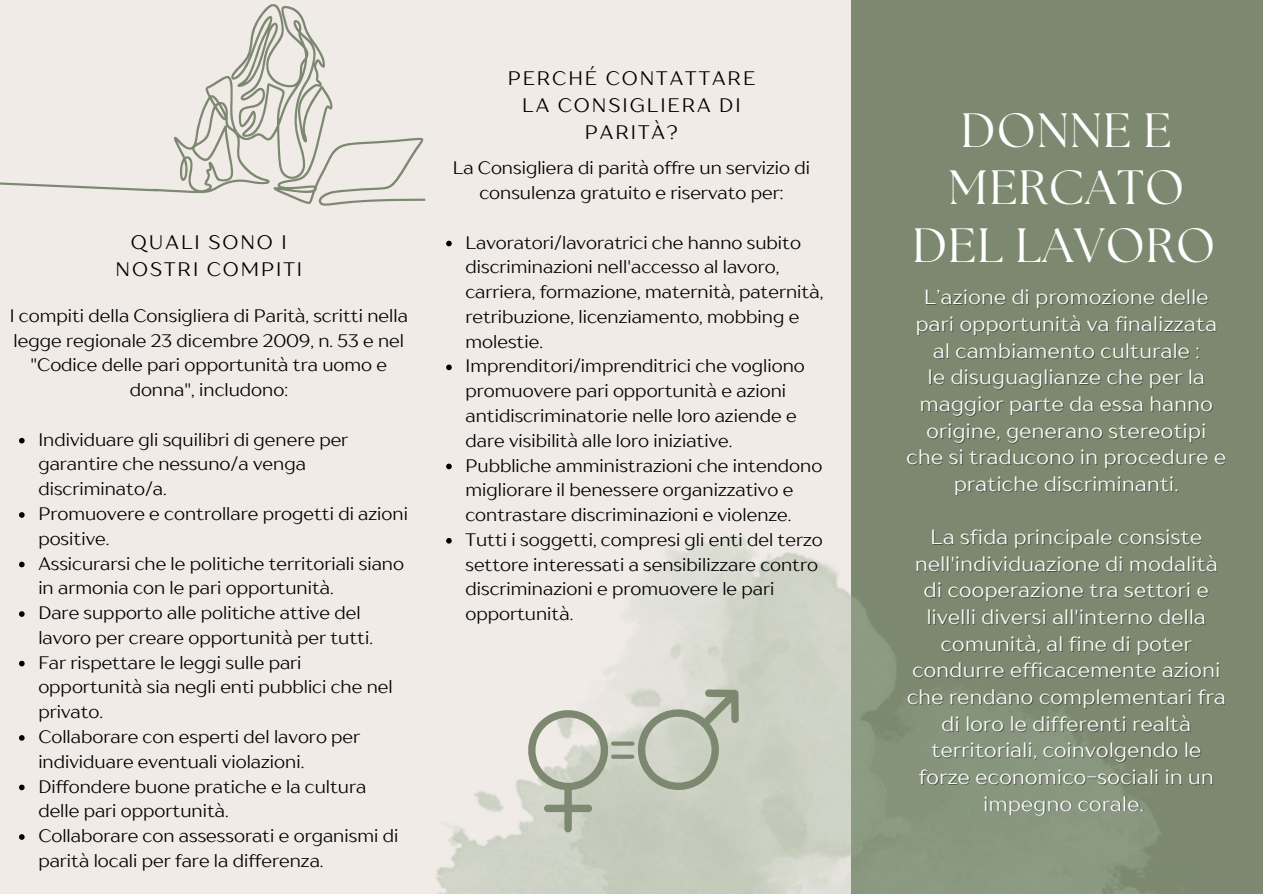
<style>
.page{position:relative;width:1263px;height:894px;background:#fff}
.page>*{position:absolute;margin:0;border:0;box-sizing:border-box;transform-origin:0 0}
.t1{font:48px/57.3px "The Seasons";letter-spacing:.02em;color:#fff;text-align:center}
.t2{font:20.25px/26.5px "TT Drugs";letter-spacing:.02em;color:#fff;text-align:center}
.t3{font:19.5px/27px "TT Drugs";letter-spacing:.1em;color:#000;text-align:center}
.t4{font:18px/24.8px "TT Drugs";color:#000}
</style>
<div class="page">
<div style="left:0;top:0;width:1263px;height:893px;background:#7c8970"></div>
<div style="left:0;top:0;width:850px;height:893px;background:#f1ebe8"></div>
<img style="left:436px;top:376px;width:725px;height:517px">
<svg style="left:446px;top:241px;width:6px;height:5px"></svg>
<svg style="left:446px;top:364px;width:6px;height:6px"></svg>
<svg style="left:446px;top:463px;width:6px;height:6px"></svg>
<svg style="left:446px;top:538px;width:6px;height:5px"></svg>
<svg style="left:0;top:4px;width:425px;height:202px"></svg>
<svg style="left:524px;top:710px;width:84px;height:122px"></svg>
<svg style="left:638px;top:689px;width:101px;height:100px;background:#bdc2b3"></svg>
<svg style="left:611px;top:741px;width:23px;height:4px"></svg>
<svg style="left:611px;top:754px;width:23px;height:4px"></svg>
<svg style="left:19px;top:437px;width:6px;height:6px"></svg>
<svg style="left:19px;top:512px;width:6px;height:5px"></svg>
<svg style="left:19px;top:561px;width:6px;height:6px"></svg>
<svg style="left:19px;top:611px;width:6px;height:5px"></svg>
<svg style="left:19px;top:660px;width:6px;height:6px"></svg>
<svg style="left:19px;top:735px;width:6px;height:5px"></svg>
<svg style="left:19px;top:784px;width:6px;height:6px"></svg>
<svg style="left:19px;top:834px;width:6px;height:5px"></svg>
<p class="t3" style="left:116px;top:228px;width:188px">QUALI SONO I<br>NOSTRI COMPITI</p>
<p class="t4" style="left:10px;top:303px;width:400px;text-align:center">I compiti della Consigliera di Parità, scritti nella legge regionale 23 dicembre 2009, n. 53 e nel "Codice delle pari opportunità tra uomo e donna", includono:</p>
<p class="t4" style="left:38px;top:426px;width:311px">Individuare gli squilibri di genere per garantire che nessuno/a venga discriminato/a.</p>
<p class="t4" style="left:38px;top:501px;width:371px">Promuovere e controllare progetti di azioni positive.</p>
<p class="t4" style="left:38px;top:550px;width:367px">Assicurarsi che le politiche territoriali siano in armonia con le pari opportunità.</p>
<p class="t4" style="left:38px;top:600px;width:336px">Dare supporto alle politiche attive del lavoro per creare opportunità per tutti.</p>
<p class="t4" style="left:38px;top:649px;width:356px">Far rispettare le leggi sulle pari opportunità sia negli enti pubblici che nel privato.</p>
<h2 class="t4" style="left:38px;top:723px;width:323px">Collaborare con esperti del lavoro per individuare eventuali violazioni.</h2>
<p class="t4" style="left:38px;top:773px;width:330px">Diffondere buone pratiche e la cultura delle pari opportunità.</p>
<p class="t4" style="left:38px;top:822px;width:362px">Collaborare con assessorati e organismi di parità locali per fare la differenza.</p>
<p class="t3" style="left:508px;top:64px;width:249px">PERCHÉ CONTATTARE<br>LA CONSIGLIERA DI<br>PARITÀ?</p>
<p class="t4" style="left:453px;top:155px;width:359px;text-align:center">La Consigliera di parità offre un servizio di consulenza gratuito e riservato per:</p>
<h2 class="t4" style="left:465px;top:229px;width:359px">Lavoratori/lavoratrici che hanno subito discriminazioni nell'accesso al lavoro, carriera, formazione, maternità, paternità, retribuzione, licenziamento, mobbing e molestie.</h2>
<p class="t4" style="left:465px;top:353px;width:341px">Imprenditori/imprenditrici che vogliono promuovere pari opportunità e azioni antidiscriminatorie nelle loro aziende e dare visibilità alle loro iniziative.</p>
<p class="t4" style="left:465px;top:452px;width:358px">Pubbliche amministrazioni che intendono migliorare il benessere organizzativo e contrastare discriminazioni e violenze.</p>
<p class="t4" style="left:465px;top:526px;width:359px">Tutti i soggetti, compresi gli enti del terzo settore interessati a sensibilizzare contro discriminazioni e promuovere le pari opportunità.</p>
<p class="t1" style="left:912px;top:104px;width:304px">DONNE E<br>MERCATO<br>DEL LAVORO</p>
<h1 class="t2" style="left:924px;top:283px;width:286px">L’azione di promozione delle</h1>
<h3 class="t2" style="left:916px;top:310px;width:303px">pari opportunità va finalizzata</h3>
<h3 class="t2" style="left:933px;top:337px;width:268px">al cambiamento culturale :</h3>
<p class="t2" style="left:928px;top:363px;width:278px">le disuguaglianze che per la</p>
<p class="t2" style="left:907px;top:390px;width:321px">maggior parte da essa hanno origine, generano stereotipi che si traducono in procedure e pratiche discriminanti.</p>
<p class="t2" style="left:907px;top:523px;width:320px">La sfida principale consiste nell'individuazione di modalità di cooperazione tra settori e livelli diversi all'interno della comunità, al fine di poter condurre efficacemente azioni che rendano complementari fra di loro le differenti realtà territoriali, coinvolgendo le forze economico-sociali in un impegno corale.</p>
</div>
